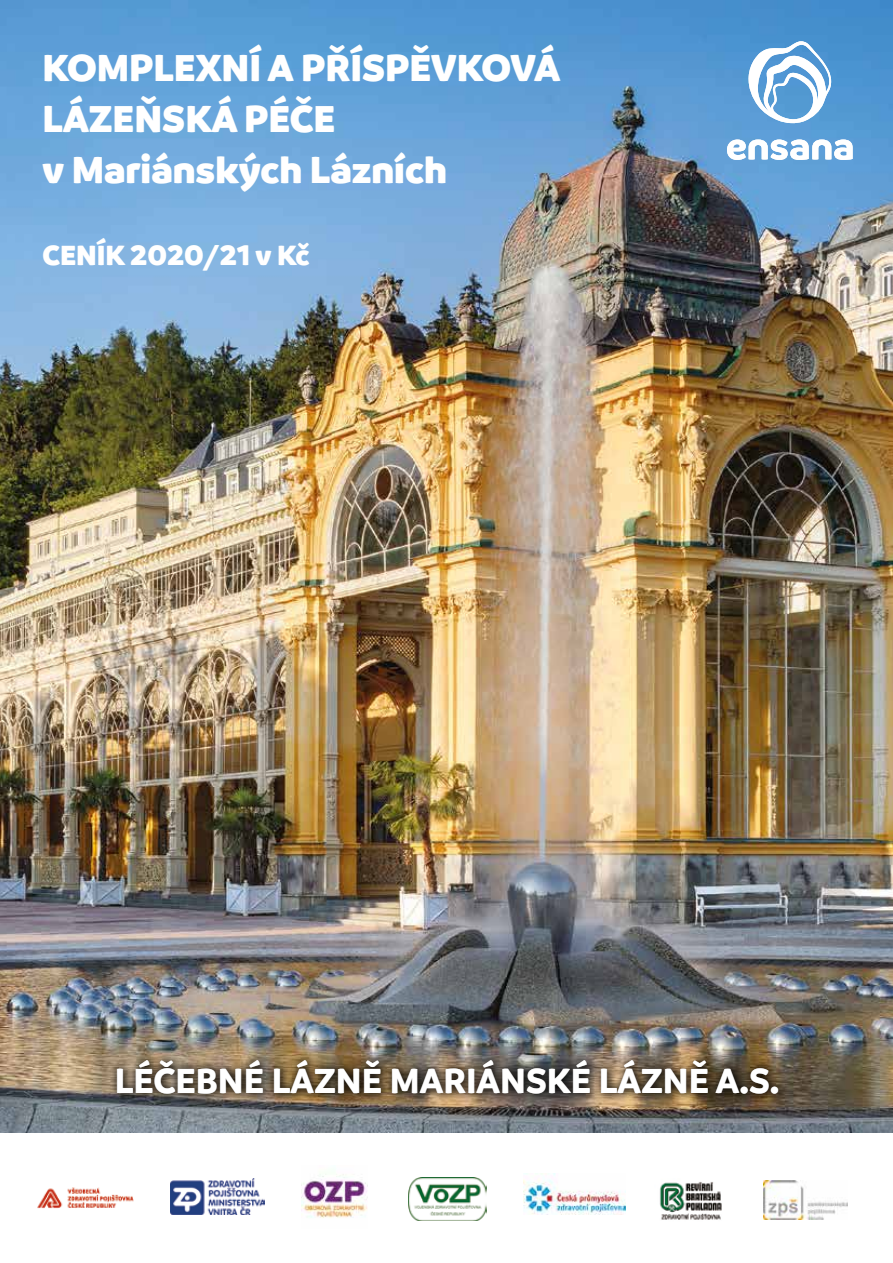
<style>
.page{position:relative;width:893px;height:1263px;background:#fff}
.page>*{position:absolute;margin:0;border:0;box-sizing:border-box;transform-origin:0 0}
.t1{font:900 40.35px/50.8px "Branding";color:#fff}
.t2{font:700 37.5px "Branding";color:#fff}
.t3{font:900 29.85px "Branding";color:#fff}
</style>
<div class="page">
<img style="left:0;top:0;width:893px;height:1132px">
<img style="left:523px;top:1173px;width:102px;height:41px">
<img style="left:659px;top:1182px;width:63px;height:38px">
<img style="left:763px;top:1180px;width:84px;height:39px">
<img style="left:408px;top:1177px;width:79px;height:43px">
<img style="left:37px;top:1187px;width:97px;height:22px">
<img style="left:170px;top:1178px;width:94px;height:36px">
<img style="left:302px;top:1174px;width:65px;height:44px">
<svg style="left:748px;top:41px;width:83px;height:82px"></svg>
<svg style="left:727px;top:139px;width:126px;height:21px"></svg>
<div style="left:109px;top:1052px;width:679px;height:52px;background:#000;opacity:.75"></div>
<p class="t1" style="left:43px;top:42px;width:519px">KOMPLEXNÍ A PŘÍSPĚVKOVÁ<br>LÁZEŇSKÁ PÉČE<br>v Mariánských Lázních</p>
<p class="t3" style="left:43px;top:238px;width:269px">CENÍK 2020/21 v Kč</p>
<p class="t2" style="left:115px;top:1059px;width:666px">LÉČEBNÉ LÁZNĚ MARIÁNSKÉ LÁZNĚ A.S.</p>
</div>
